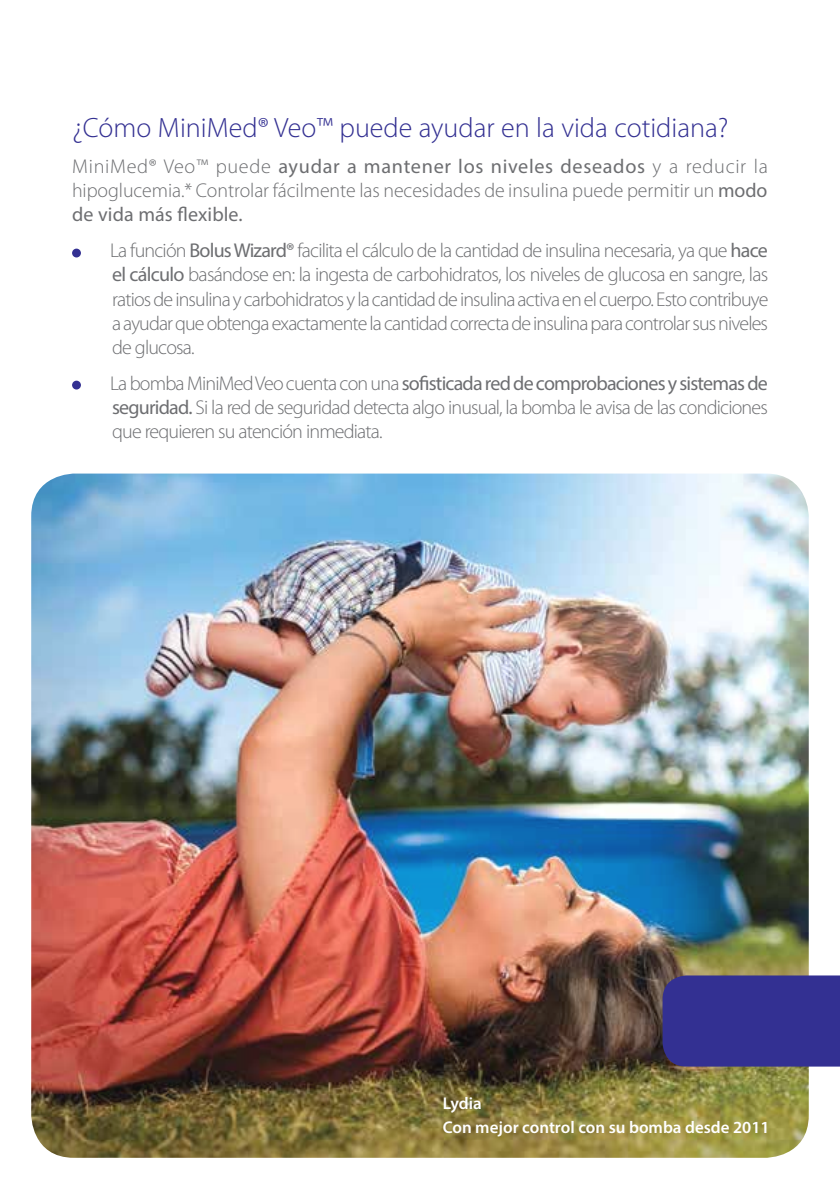
<style>
.page{position:relative;width:840px;height:1191px;background:#fff}
.page>*{position:absolute;margin:0;border:0;box-sizing:border-box;transform-origin:0 0}
.t1{font:300 28px "Myriad Pro";color:#333092}
.t2{font:300 20px/24px "Myriad Pro";letter-spacing:-.04em;color:#6d6e71;text-align:justify}
.t3{font:600 17px/24px "Myriad Pro";color:#fff}
.s1{font-weight:400}
</style>
<div class="page">
<img style="left:31px;top:473px;width:777px;height:684px">
<div style="left:662px;top:975px;width:177px;height:91px;background:#333092"></div>
<div style="left:72px;top:249px;width:9px;height:8px;background:#333092;border-radius:50%"></div>
<div style="left:72px;top:381px;width:9px;height:8px;background:#333092;border-radius:50%"></div>
<h1 class="t1" style="left:72px;top:113px;width:657px">¿Cómo MiniMed® Veo™ puede ayudar en la vida cotidiana?</h1>
<p class="t2" style="left:72px;top:155px;width:697px">MiniMed® Veo™ puede <span class="s1">ayudar a mantener los niveles deseados</span> y a reducir la hipoglucemia.* Controlar fácilmente las necesidades de insulina puede permitir un <span class="s1">modo de vida más flexible.</span></p>
<p class="t2" style="left:110px;top:239px;width:659px">La función <span class="s1">Bolus Wizard®</span> facilita el cálculo de la cantidad de insulina necesaria, ya que <span class="s1">hace el cálculo</span> basándose en: la ingesta de carbohidratos, los niveles de glucosa en sangre, las ratios de insulina y carbohidratos y la cantidad de insulina activa en el cuerpo. Esto contribuye a ayudar que obtenga exactamente la cantidad correcta de insulina para controlar sus niveles de glucosa.</p>
<p class="t2" style="left:110px;top:371px;width:659px">La bomba MiniMed Veo cuenta con una <span class="s1">sofisticada red de comprobaciones y sistemas de seguridad.</span> Si la red de seguridad detecta algo inusual, la bomba le avisa de las condiciones que requieren su atención inmediata.</p>
<p class="t3" style="left:442px;top:1090px;width:328px">Lydia<br>Con mejor control con su bomba desde 2011</p>
</div>
